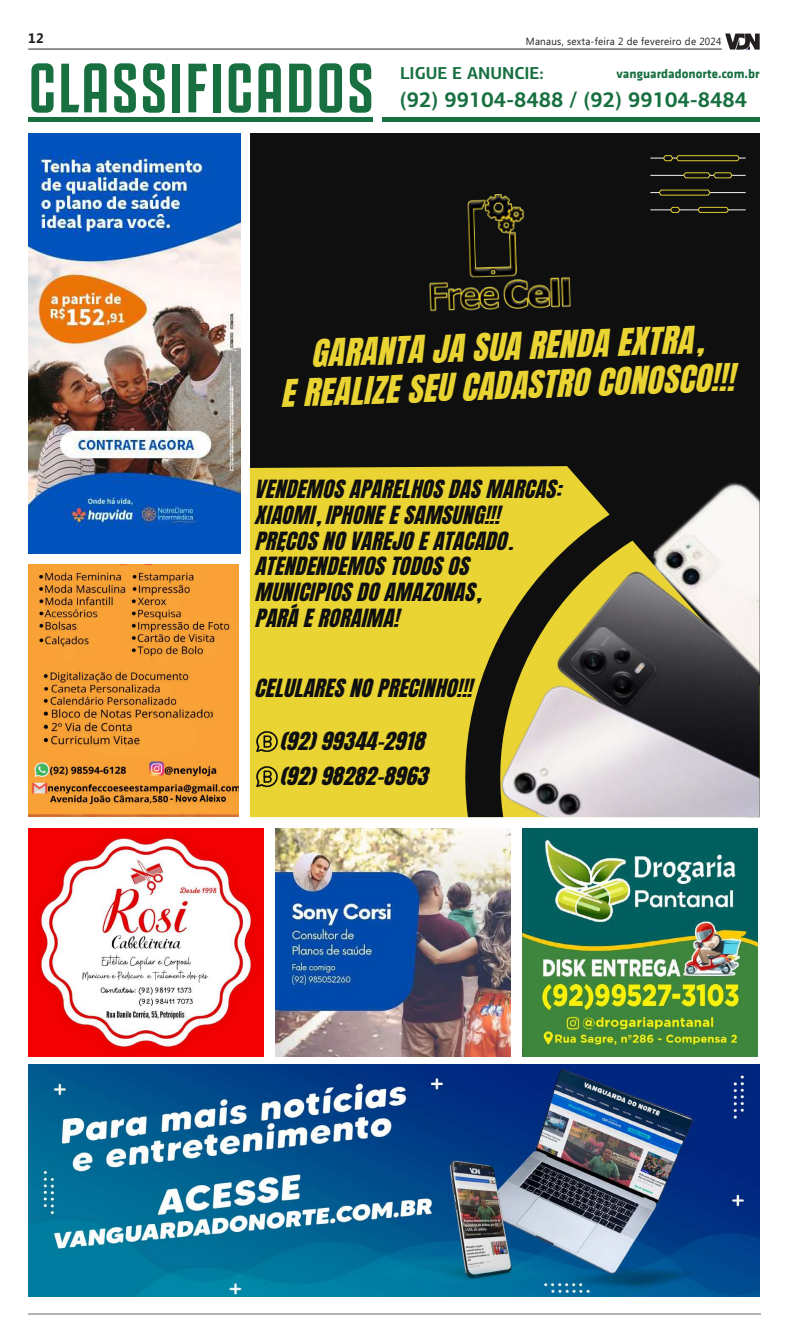
<style>
.page{position:relative;width:787px;height:1340px;background:#fff}
.page>*{position:absolute;margin:0;border:0;box-sizing:border-box;transform-origin:0 0}
.t1{font:700 70px "Juventus Fans";letter-spacing:.025em;color:#187041;scale:.95 1}
.t2{font:32.29px/39px "CA Generated";color:#ead434;text-align:center}
.t3{font:700 21.88px "PF Centro Sans Pro";color:#187041;scale:.95 1}
.t4{font:21.35px/25.8px "CA Generated";letter-spacing:.01em;color:#0e0f0e}
.t5{font:700 17.32px "PF Centro Sans Pro";color:#187041;scale:.95 1}
.t6{font:700 13.83px "Microsoft Phags Pa";color:#231f20;scale:.95 1}
.t7{font:700 12.95px "MW Klavika Bd";color:#187041}
.t8{font:10.41px "Microsoft Phags Pa";letter-spacing:.025em;color:#231f20;scale:.95 1}
</style>
<div class="page">
<hr style="left:28px;top:1313px;width:732px;height:2px;background:#b2b3b7">
<hr style="left:28px;top:49px;width:693px;height:1px;background:#231f20">
<svg style="left:725px;top:33px;width:34px;height:17px"></svg>
<img style="left:28px;top:564px;width:210px;height:253px">
<hr style="left:382px;top:118px;width:377px;height:4px;background:#187041">
<hr style="left:28px;top:118px;width:345px;height:4px;background:#187041">
<div style="left:250px;top:133px;width:509px;height:684px;background:#0e0f0e"></div>
<svg style="left:650px;top:155px;width:95px;height:58px"></svg>
<div style="left:250px;top:466px;width:182px;height:351px;background:#ead434"></div>
<svg style="left:432px;top:466px;width:168px;height:351px;background:#dbc731"></svg>
<img style="left:429px;top:194px;width:142px;height:118px">
<img style="left:499px;top:503px;width:101px;height:100px">
<img style="left:474px;top:603px;width:285px;height:214px">
<img style="left:600px;top:482px;width:159px;height:278px">
<svg style="left:256px;top:731px;width:22px;height:21px"></svg>
<svg style="left:256px;top:766px;width:22px;height:21px"></svg>
<img style="left:522px;top:828px;width:235px;height:228px">
<img style="left:275px;top:828px;width:235px;height:228px">
<img style="left:28px;top:1064px;width:731px;height:232px">
<img style="left:28px;top:828px;width:235px;height:228px">
<img style="left:29px;top:133px;width:212px;height:421px">
<svg style="left:281px;top:545px;width:4px;height:7px"></svg>
<p class="t6" style="left:28px;top:28px;width:18px">12</p>
<p class="t8" style="left:525px;top:34px;width:207px">Manaus, sexta-feira 2 de fevereiro de 2024</p>
<p class="t5" style="left:400px;top:62px;width:153px">LIGUE E ANUNCIE:</p>
<p class="t3" style="left:399px;top:86px;width:367px">(92) 99104-8488 / (92) 99104-8484</p>
<h1 class="t1" style="left:28px;top:38px;width:365px">CLASSIFICADOS</h1>
<p class="t7" style="left:616px;top:64px;width:145px">vanguardadonorte.com.br</p>
<h2 class="t2" style="left:281px;top:337px;width:455px;rotate:-2deg">GARANTA JA SUA RENDA EXTRA,<br>E REALIZE SEU CADASTRO CONOSCO!!!</h2>
<p class="t4" style="left:256px;top:478px;width:308px">VENDEMOS APARELHOS DAS MARCAS:<br>XIAOMI, IPHONE E SAMSUNG!!!<br>PRECOS NO VAREJO E ATACADO.<br>ATENDENDEMOS TODOS OS<br>MUNICIPIOS DO AMAZONAS,<br>PARÁ E RORAIMA!</p>
<p class="t4" style="left:256px;top:676px;width:219px">CELULARES NO PRECINHO!!!</p>
<p class="t4" style="left:281px;top:725px;width:149px;line-height:35.1px">(92) 99344-2918 (92) 98282-8963</p>
</div>
